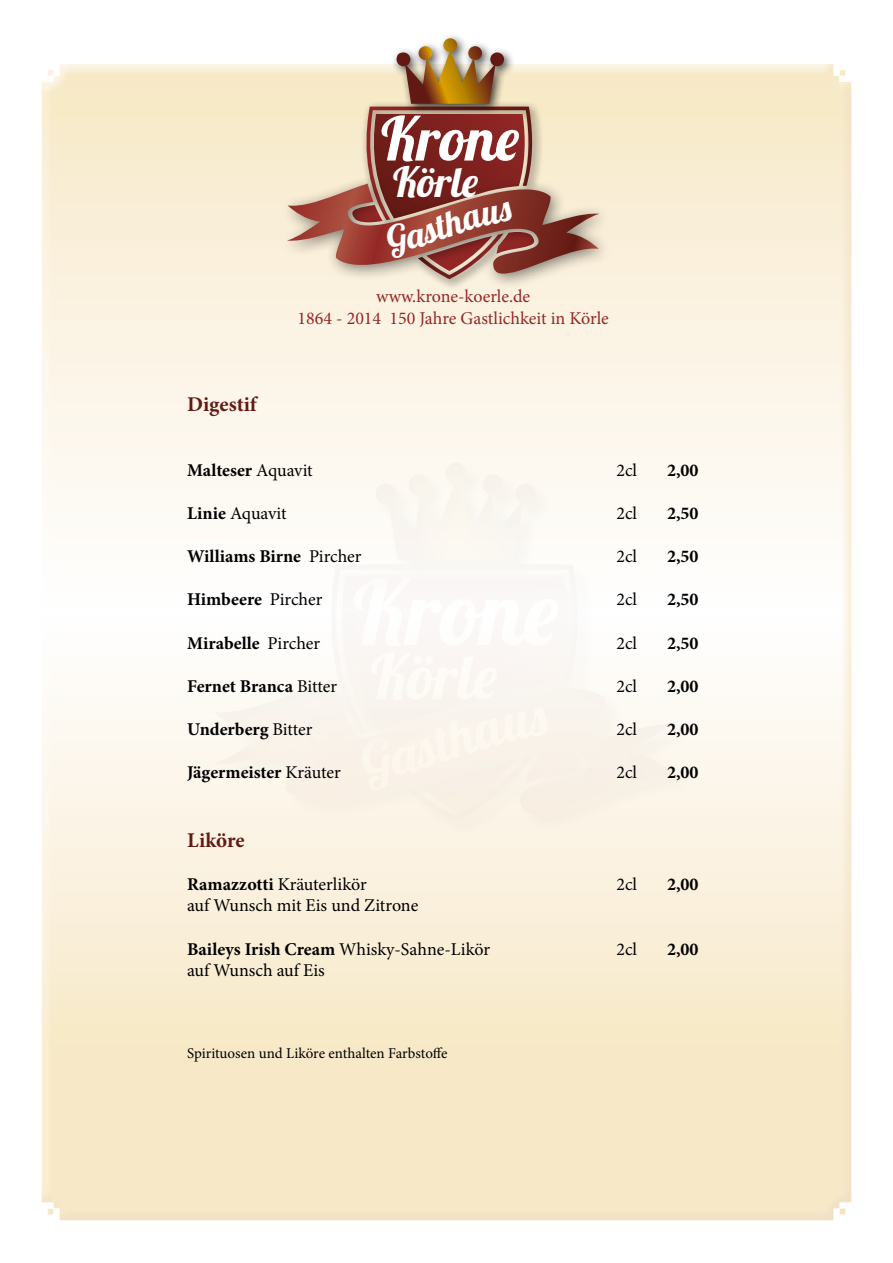
<style>
.page{position:relative;width:893px;height:1263px;background:#fff}
.page>*{position:absolute;margin:0;border:0;box-sizing:border-box;transform-origin:0 0}
.t1{font:60.3px "Lobster 1.4";color:#fff}
.t2{font:41.55px "Lobster 1.4";color:#fff}
.t3{font:700 21px "Minion Pro";color:#621a13}
.t4{font:700 18px "Minion Pro";color:#000}
.t5{font:18px "Minion Pro";letter-spacing:-.005em;color:#000}
.t6{font:18px/21.6px "Minion Pro";color:#942726;text-align:center}
.t7{font:15px "Minion Pro";letter-spacing:-.005em;color:#000}
.s1{font-weight:400}
.s2{font-weight:700}
</style>
<div class="page">
<div style="left:40px;top:58px;width:812px;height:1163px;background:#dd9f00;opacity:.75"></div>
<div style="left:192px;top:450px;width:515px;height:401px;background:#000;opacity:.75"></div>
<div style="left:279px;top:174px;width:334px;height:117px;background:#000;opacity:.5"></div>
<svg style="left:287px;top:38px;width:312px;height:241px;background:#c09684"></svg>
<h1 class="t1" style="left:381px;top:100px;width:139px">Krone</h1>
<h2 class="t2" style="left:393px;top:155px;width:86px">Körle</h2>
<p class="t3" style="left:187px;top:389px;width:71px">Digestif</p>
<p class="t6" style="left:298px;top:286px;width:313px">www.krone-koerle.de<br>1864 - 2014 150 Jahre Gastlichkeit in Körle</p>
<p class="t4" style="left:187px;top:457px;width:127px">Malteser <span class="s1">Aquavit</span></p>
<p class="t5" style="left:616px;top:458px;width:22px">2cl</p>
<p class="t4" style="left:667px;top:457px;width:33px">2,00</p>
<p class="t5" style="left:187px;top:501px;width:101px"><span class="s2">Linie</span> Aquavit</p>
<p class="t5" style="left:616px;top:501px;width:22px">2cl</p>
<p class="t4" style="left:667px;top:500px;width:33px">2,50</p>
<p class="t4" style="left:187px;top:544px;width:176px">Williams Birne <span class="s1">Pircher</span></p>
<p class="t5" style="left:616px;top:544px;width:22px">2cl</p>
<p class="t4" style="left:667px;top:544px;width:33px">2,50</p>
<p class="t4" style="left:187px;top:587px;width:137px">Himbeere <span class="s1">Pircher</span></p>
<p class="t5" style="left:616px;top:587px;width:22px">2cl</p>
<p class="t4" style="left:667px;top:587px;width:33px">2,50</p>
<p class="t4" style="left:187px;top:630px;width:135px">Mirabelle <span class="s1">Pircher</span></p>
<p class="t5" style="left:616px;top:631px;width:22px">2cl</p>
<p class="t4" style="left:667px;top:630px;width:33px">2,50</p>
<p class="t4" style="left:187px;top:673px;width:152px">Fernet Branca <span class="s1">Bitter</span></p>
<p class="t5" style="left:616px;top:674px;width:22px">2cl</p>
<p class="t4" style="left:667px;top:673px;width:33px">2,00</p>
<p class="t4" style="left:187px;top:716px;width:127px">Underberg <span class="s1">Bitter</span></p>
<p class="t5" style="left:616px;top:717px;width:22px">2cl</p>
<p class="t4" style="left:667px;top:716px;width:33px">2,00</p>
<p class="t4" style="left:187px;top:760px;width:155px">Jägermeister <span class="s1">Kräuter</span></p>
<p class="t5" style="left:616px;top:760px;width:22px">2cl</p>
<p class="t4" style="left:667px;top:760px;width:33px">2,00</p>
<p class="t3" style="left:187px;top:825px;width:59px">Liköre</p>
<p class="t5" style="left:187px;top:872px;width:181px"><span class="s2">Ramazzotti</span> Kräuterlikör</p>
<p class="t5" style="left:616px;top:872px;width:22px">2cl</p>
<p class="t4" style="left:667px;top:871px;width:33px">2,00</p>
<p class="t5" style="left:187px;top:893px;width:233px">auf Wunsch mit Eis und Zitrone</p>
<p class="t5" style="left:187px;top:937px;width:304px"><span class="s2">Baileys Irish Cream</span> Whisky-Sahne-Likör</p>
<p class="t5" style="left:616px;top:937px;width:22px">2cl</p>
<p class="t4" style="left:667px;top:936px;width:33px">2,00</p>
<p class="t5" style="left:187px;top:958px;width:139px">auf Wunsch auf Eis</p>
<p class="t7" style="left:187px;top:1043px;width:262px">Spirituosen und Liköre enthalten Farbstoffe</p>
</div>
